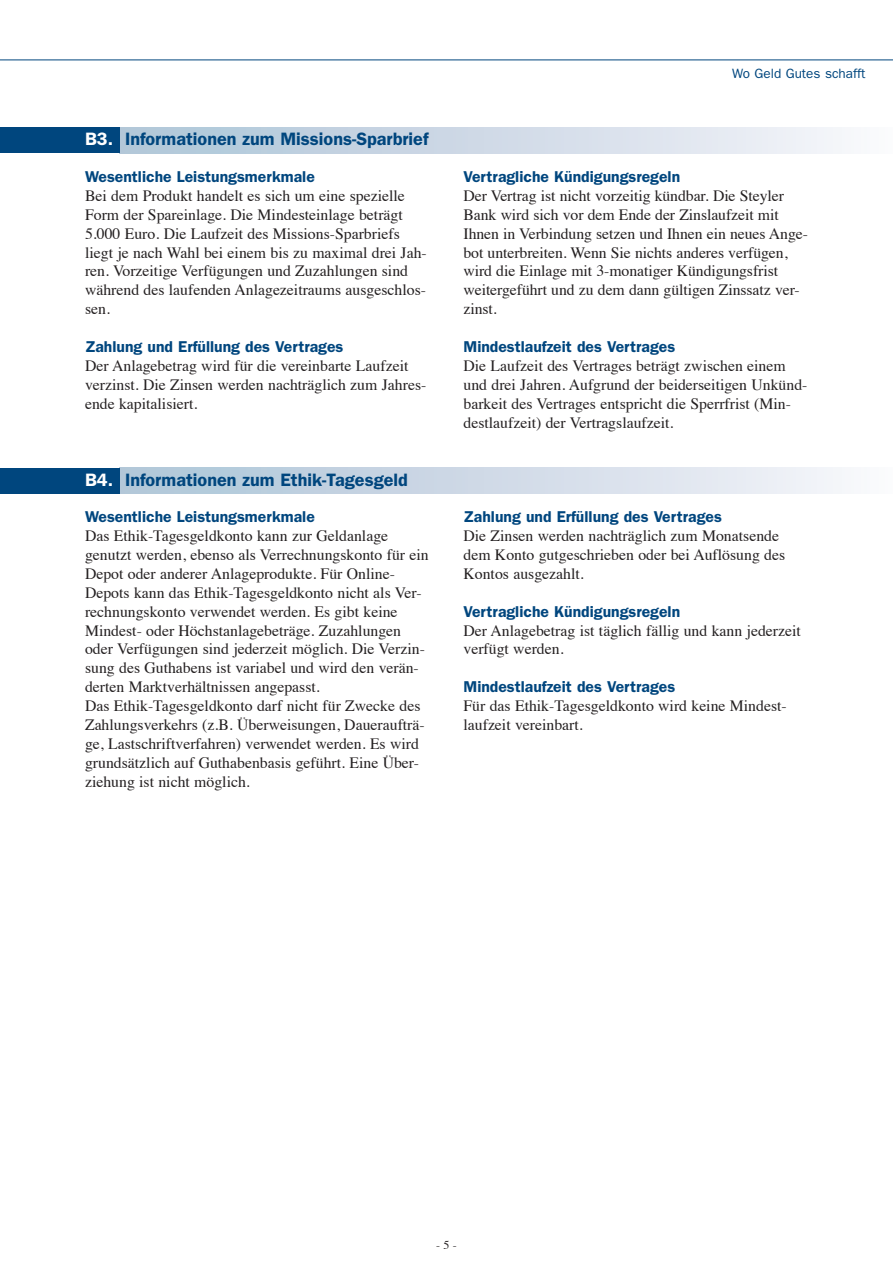
<style>
.page{position:relative;width:893px;height:1263px;background:#fff}
.page>*{position:absolute;margin:0;border:0;box-sizing:border-box;transform-origin:0 0}
.t1{font:600 18px "Franklin Gothic LT";color:#00467e}
.t2{font:15.75px/18.9px "Times";color:#231f20}
.t3{font:600 15.75px "Franklin Gothic LT";color:#00467e}
.t4{font:13.5px "Franklin Gothic LT";color:#00467e}
.t5{font:12px "Times";color:#231f20}
.s1{color:#fff}
</style>
<div class="page">
<div style="left:119px;top:128px;width:774px;height:25px;background:linear-gradient(to right,#adc3d6,#f7f6fb)"></div>
<div style="left:0;top:128px;width:119px;height:25px;background:#00467e"></div>
<div style="left:119px;top:468px;width:774px;height:25px;background:linear-gradient(to right,#adc3d6,#f7f6fb)"></div>
<div style="left:0;top:468px;width:119px;height:25px;background:#00467e"></div>
<hr style="left:0;top:60px;width:893px;height:1px;background:#00467e">
<p class="t1" style="left:85px;top:128px;width:345px"><span class="s1">B3.</span> Informationen zum Missions-Sparbrief</p>
<p class="t3" style="left:85px;top:167px;width:231px">Wesentliche Leistungsmerkmale</p>
<p class="t2" style="left:85px;top:185px;width:343px">Bei dem Produkt handelt es sich um eine spezielle Form der Spareinlage. Die Mindesteinlage beträgt 5.000 Euro. Die Laufzeit des Missions-Sparbriefs liegt je nach Wahl bei einem bis zu maximal drei Jah&shy;ren. Vorzeitige Verfügungen und Zuzahlungen sind während des laufenden Anlagezeitraums ausgeschlos&shy;sen.</p>
<p class="t3" style="left:85px;top:337px;width:260px">Zahlung und Erfüllung des Vertrages</p>
<p class="t2" style="left:85px;top:355px;width:343px">Der Anlagebetrag wird für die vereinbarte Laufzeit verzinst. Die Zinsen werden nachträglich zum Jahres&shy;ende kapitalisiert.</p>
<p class="t1" style="left:85px;top:469px;width:324px"><span class="s1">B4.</span> Informationen zum Ethik-Tagesgeld</p>
<p class="t3" style="left:85px;top:507px;width:231px">Wesentliche Leistungsmerkmale</p>
<p class="t2" style="left:85px;top:525px;width:345px">Das Ethik-Tagesgeldkonto kann zur Geldanlage genutzt werden, ebenso als Verrechnungskonto für ein Depot oder anderer Anlageprodukte. Für Online-Depots kann das Ethik-Tagesgeldkonto nicht als Ver&shy;rechnungskonto verwendet werden. Es gibt keine Mindest- oder Höchstanlagebeträge. Zuzahlungen oder Verfügungen sind jederzeit möglich. Die Verzin&shy;sung des Guthabens ist variabel und wird den verän&shy;derten Marktverhältnissen angepasst.<br>Das Ethik-Tagesgeldkonto darf nicht für Zwecke des Zahlungsverkehrs (z.B. Überweisungen, Daueraufträ&shy;ge, Lastschriftverfahren) verwendet werden. Es wird grundsätzlich auf Guthabenbasis geführt. Eine Über&shy;ziehung ist nicht möglich.</p>
<p class="t4" style="left:732px;top:66px;width:135px">Wo Geld Gutes schafft</p>
<p class="t3" style="left:463px;top:167px;width:218px">Vertragliche Kündigungsregeln</p>
<p class="t2" style="left:463px;top:185px;width:346px">Der Vertrag ist nicht vorzeitig kündbar. Die Steyler Bank wird sich vor dem Ende der Zinslaufzeit mit Ihnen in Verbindung setzen und Ihnen ein neues Ange&shy;bot unterbreiten. Wenn Sie nichts anderes verfügen, wird die Einlage mit 3-monatiger Kündigungsfrist weitergeführt und zu dem dann gültigen Zinssatz ver&shy;zinst.</p>
<p class="t3" style="left:463px;top:337px;width:213px">Mindestlaufzeit des Vertrages</p>
<p class="t2" style="left:463px;top:355px;width:345px">Die Laufzeit des Vertrages beträgt zwischen einem und drei Jahren. Aufgrund der beiderseitigen Unkünd&shy;barkeit des Vertrages entspricht die Sperrfrist (Min&shy;destlaufzeit) der Vertragslaufzeit.</p>
<p class="t3" style="left:463px;top:507px;width:260px">Zahlung und Erfüllung des Vertrages</p>
<p class="t2" style="left:463px;top:525px;width:323px">Die Zinsen werden nachträglich zum Monatsende dem Konto gutgeschrieben oder bei Auflösung des<br>Kontos ausgezahlt.</p>
<p class="t3" style="left:463px;top:602px;width:218px">Vertragliche Kündigungsregeln</p>
<p class="t2" style="left:463px;top:619px;width:339px">Der Anlagebetrag ist täglich fällig und kann jederzeit verfügt werden.</p>
<p class="t3" style="left:463px;top:677px;width:213px">Mindestlaufzeit des Vertrages</p>
<p class="t2" style="left:463px;top:695px;width:325px">Für das Ethik-Tagesgeldkonto wird keine Mindest&shy;laufzeit vereinbart.</p>
<p class="t5" style="left:436px;top:1234px;width:22px">- 5 -</p>
</div>
